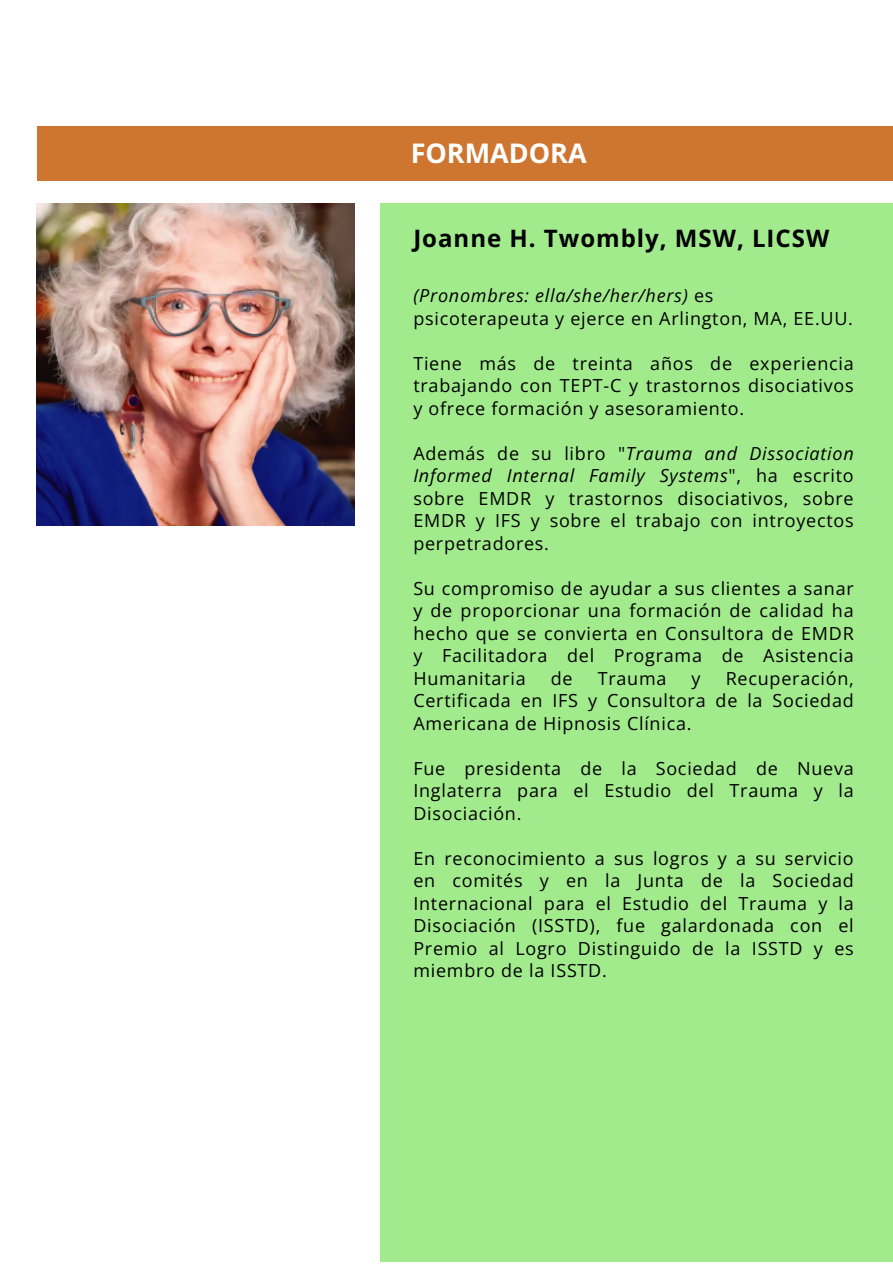
<style>
.page{position:relative;width:893px;height:1264px;background:#fff}
.page>*{position:absolute;margin:0;border:0;box-sizing:border-box;transform-origin:0 0}
.t1{font:700 27px "Open Sans";color:#fff}
.t2{font:700 24px "Open Sans";letter-spacing:.04em;color:#000}
.t3{font:18px/22.5px "Open Sans";letter-spacing:.04em;color:#000;text-align:justify}
.s1{font-style:italic}
</style>
<div class="page">
<img style="left:37px;top:203px;width:317px;height:322px">
<div style="left:37px;top:126px;width:855px;height:55px;background:#ce752f"></div>
<div style="left:380px;top:203px;width:512px;height:1058px;background:#a2eb8c"></div>
<p class="t1" style="left:410px;top:134px;width:177px">FORMADORA</p>
<h2 class="t2" style="left:413px;top:221px;width:417px">Joanne H. Twombly, MSW, LICSW</h2>
<p class="t3" style="left:413px;top:284px;width:441px"><span class="s1">(Pronombres: ella/she/her/hers)</span> es psicoterapeuta y ejerce en Arlington, MA, EE.UU.</p>
<p class="t3" style="left:413px;top:351px;width:442px">Tiene más de treinta años de experiencia trabajando con TEPT-C y trastornos disociativos y ofrece formación y asesoramiento.</p>
<p class="t3" style="left:413px;top:441px;width:442px">Además de su libro "<span class="s1">Trauma and Dissociation Informed Internal Family Systems</span>", ha escrito sobre EMDR y trastornos disociativos, sobre EMDR y IFS y sobre el trabajo con introyectos perpetradores.</p>
<p class="t3" style="left:413px;top:576px;width:442px">Su compromiso de ayudar a sus clientes a sanar y de proporcionar una formación de calidad ha hecho que se convierta en Consultora de EMDR y Facilitadora del Programa de Asistencia Humanitaria</p>
<p class="t3" style="left:413px;top:666px;width:442px;text-indent:312px">Recuperación, Certificada en IFS y Consultora de la Sociedad Americana de Hipnosis Clínica.</p>
<p class="t3" style="left:413px;top:756px;width:442px">Fue presidenta de la Sociedad de Nueva Inglaterra para el Estudio del Trauma y la Disociación.</p>
<p class="t3" style="left:413px;top:846px;width:442px">En reconocimiento a sus logros y a su servicio en comités y en la Junta de la Sociedad Internacional para el Estudio del Trauma y la Disociación (ISSTD), fue galardonada con el Premio al Logro Distinguido de la ISSTD y es miembro de la ISSTD.</p>
<p class="t3" style="left:550px;top:666px;width:23px">de</p>
<p class="t3" style="left:597px;top:666px;width:70px">Trauma</p>
<p class="t3" style="left:691px;top:666px;width:10px">y</p>
</div>
